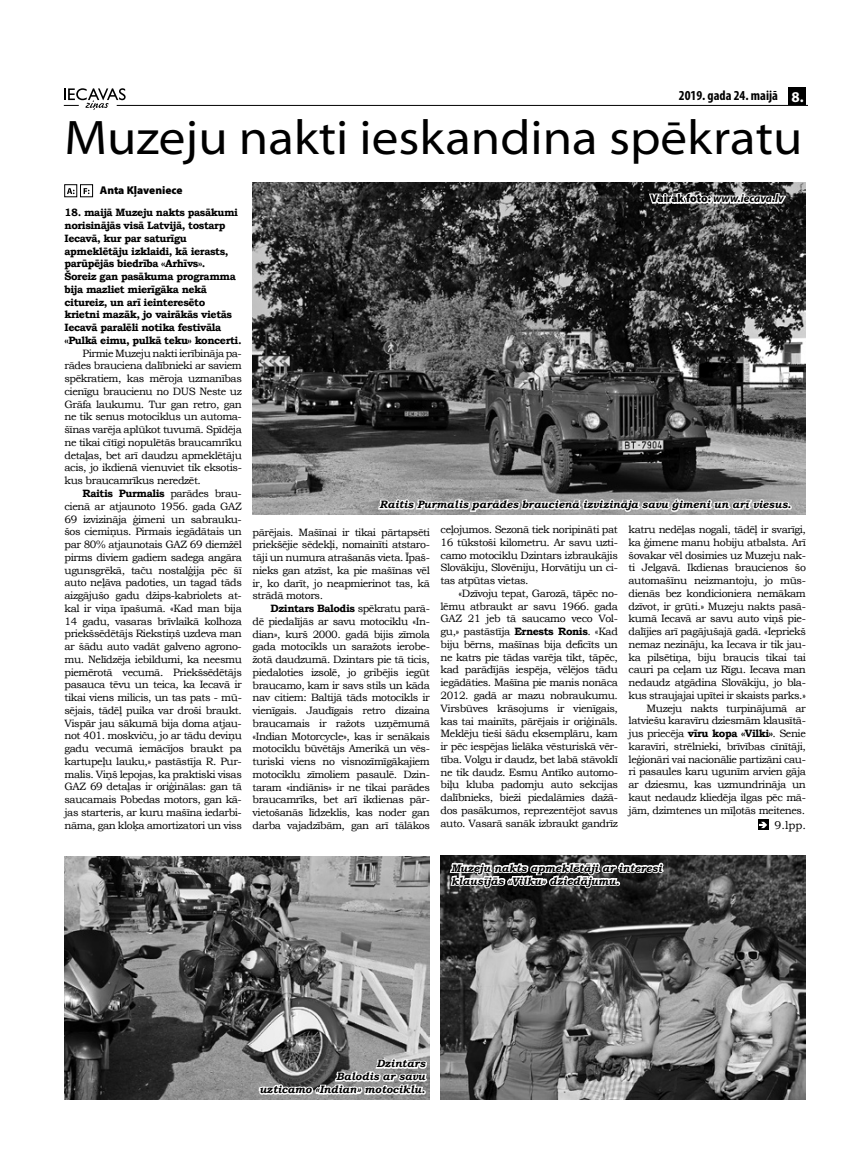
<style>
.page{position:relative;width:851px;height:1170px;background:#fff}
.page>*{position:absolute;margin:0;border:0;box-sizing:border-box;transform-origin:0 0}
.t1{font:semi-expanded 48.75px "Myriad Pro";color:#000}
.t2{font:700 condensed 13.75px "Myriad Pro";color:#000}
.t3{font:italic 700 11.25px "Myriad Pro";color:#000}
.t4{font:900 11.25px "Myriad Pro";color:#000}
.t5{font:11.25px "Bookman Old Style";color:#000}
.t6{font:italic 700 10.75px/12.9px "Bookman Old Style";color:#000;text-align:right}
.t7{font:10.62px/12.8px "Bookman Old Style";letter-spacing:-.04em;color:#000;text-align:justify}
.t8{font:700 10.62px/12.8px "Bookman Old Style";letter-spacing:-.04em;color:#000}
.s1{font-stretch:normal;font-size:15px;color:#fff}
.s2{font-weight:700}
.s3{font-weight:900;font-style:normal}
</style>
<div class="page">
<hr style="left:117px;top:105px;width:689px;height:1px;background:#000">
<svg style="left:64px;top:88px;width:62px;height:22px"></svg>
<div style="left:788px;top:87px;width:18px;height:18px;background:#000"></div>
<svg style="left:67px;top:188px;width:7px;height:6px"></svg>
<div style="left:64px;top:184px;width:13px;height:13px;border:1px solid #000"></div>
<svg style="left:84px;top:188px;width:5px;height:6px"></svg>
<div style="left:80px;top:184px;width:13px;height:13px;border:1px solid #000"></div>
<img style="left:252px;top:182px;width:553px;height:332px">
<img style="left:440px;top:855px;width:365px;height:243px">
<img style="left:64px;top:856px;width:365px;height:243px">
<svg style="left:376px;top:480px;width:417px;height:35px"></svg>
<svg style="left:257px;top:1040px;width:172px;height:60px"></svg>
<svg style="left:448px;top:855px;width:217px;height:51px"></svg>
<svg style="left:758px;top:819px;width:10px;height:11px"></svg>
<svg style="left:758px;top:821px;width:9px;height:7px"></svg>
<svg style="left:647px;top:182px;width:141px;height:80px;background:#4a4a4a"></svg>
<p class="t2" style="left:678px;top:87px;width:126px">2019. gada 24. maijā <span class="s1">8.</span></p>
<h1 class="t1" style="left:64px;top:110px;width:739px">Muzeju nakti ieskandina spēkratu</h1>
<p class="t4" style="left:100px;top:184px;width:84px">Anta Kļaveniece</p>
<p class="t8" style="left:64px;top:206px;width:179px">18. maijā Muzeju nakts pasākumi norisinājās visā Latvijā, tostarp<br>Iecavā, kur par saturīgu apmeklētāju izklaidi, kā ierasts, parūpējās biedrība «Arhīvs».<br>Šoreiz gan pasākuma programma bija mazliet mierīgāka nekā citureiz, un arī ieinteresēto krietni mazāk, jo vairākās vietās<br>Iecavā paralēli notika festivāla «Pulkā eimu, pulkā teku» koncerti.</p>
<p class="t7" style="left:64px;top:347px;width:179px;text-indent:18px">Pirmie Muzeju nakti ierībināja pa&shy;rādes brauciena dalībnieki ar saviem spēkratiem, kas mēroja uzmanības cienīgu braucienu no DUS Neste uz Grāfa laukumu. Tur gan retro, gan ne tik senus motociklus un automa&shy;šīnas varēja aplūkot tuvumā. Spīdēja ne tikai cītīgi nopulētās braucamrīku detaļas, bet arī daudzu apmeklētāju acis, jo ikdienā vienuviet tik eksotis&shy;kus braucamrīkus neredzēt.</p>
<p class="t7" style="left:64px;top:487px;width:179px;text-indent:18px"><span class="s2">Raitis Purmalis</span> parādes brau&shy;cienā ar atjaunoto 1956. gada GAZ 69 izvizināja ģimeni un sabrauku&shy;šos ciemiņus. Pirmais iegādātais un par 80% atjaunotais GAZ 69 diemžēl pirms diviem gadiem sadega angāra ugunsgrēkā, taču nostalģija pēc šī auto neļāva padoties, un tagad tāds aizgājušo gadu džips-kabriolets at&shy;kal ir viņa īpašumā. «Kad man bija 14 gadu, vasaras brīvlaikā kolhoza priekšsēdētājs Riekstiņš uzdeva man ar šādu auto vadāt galveno agrono&shy;mu. Nelīdzēja iebildumi, ka neesmu piemērotā vecumā. Priekšsēdētājs pasauca tēvu un teica, ka Iecavā ir tikai viens milicis, un tas pats - mū&shy;sējais, tādēļ puika var droši braukt.<br>Vispār jau sākumā bija doma atjau&shy;not 401. moskviču, jo ar tādu deviņu gadu vecumā iemācījos braukt pa kartupeļu lauku,» pastāstīja R. Pur&shy;malis. Viņš lepojas, ka praktiski visas GAZ 69 detaļas ir oriģinālas: gan tā saucamais Pobedas motors, gan kā&shy;jas starteris, ar kuru mašīna iedarbi&shy;nāma, gan kloķa amortizatori un viss</p>
<p class="t3" style="left:650px;top:191px;width:135px"><span class="s3">Vairāk foto:</span> www.iecava.lv</p>
<p class="t6" style="left:379px;top:498px;width:413px">Raitis Purmalis parādes braucienā izvizināja savu ģimeni un arī viesus.</p>
<p class="t7" style="left:628px;top:523px;width:179px;text-align:right">katru nedēļas nogali, tādēļ ir svarīgi, ka ģimene manu hobiju atbalsta. Arī šovakar vēl dosimies uz Muzeju nak&shy;ti Jelgavā. Ikdienas braucienos šo automašīnu neizmantoju, jo mūs&shy;dienās bez kondicioniera nemākam dzīvot, ir grūti.» Muzeju nakts pasā&shy;kumā Iecavā ar savu auto viņš pie&shy;dalījies arī pagājušajā gadā. «Iepriekš nemaz nezināju, ka Iecava ir tik jau&shy;ka pilsētiņa, biju braucis tikai tai cauri pa ceļam uz Rīgu. Iecava man nedaudz atgādina Slovākiju, jo bla&shy;kus straujajai upītei ir skaists parks.» Muzeju nakts turpinājumā ar latviešu karavīru dziesmām klausītā&shy;jus priecēja <span class="s2">vīru kopa «Vilki»</span>. Senie karavīri, strēlnieki, brīvības cīnītāji, leģionāri vai nacionālie partizāni cau&shy;ri pasaules karu ugunīm arvien gāja ar dziesmu, kas uzmundrināja un kaut nedaudz kliedēja ilgas pēc mā&shy;jām, dzimtenes un mīļotās meitenes.</p>
<p class="t7" style="left:440px;top:523px;width:179px">ceļojumos. Sezonā tiek noripināti pat 16 tūkstoši kilometru. Ar savu uzti&shy;camo motociklu Dzintars izbraukājis Slovākiju, Slovēniju, Horvātiju un ci&shy;tas atpūtas vietas.</p>
<p class="t7" style="left:440px;top:587px;width:179px;text-indent:18px">«Dzīvoju tepat, Garozā, tāpēc no&shy;lēmu atbraukt ar savu 1966. gada GAZ 21 jeb tā saucamo veco Vol&shy;gu,» pastāstīja <span class="s2">Ernests Ronis</span>. «Kad biju bērns, mašīnas bija deficīts un ne katrs pie tādas varēja tikt, tāpēc, kad parādījās iespēja, vēlējos tādu iegādāties. Mašīna pie manis nonāca 2012. gadā ar mazu nobraukumu.<br>Virsbūves krāsojums ir vienīgais, kas tai mainīts, pārējais ir oriģināls.<br>Meklēju tieši šādu eksemplāru, kam ir pēc iespējas lielāka vēsturiskā vēr&shy;tība. Volgu ir daudz, bet labā stāvoklī ne tik daudz. Esmu Antīko automo&shy;biļu kluba padomju auto sekcijas dalībnieks, bieži piedalāmies dažā&shy;dos pasākumos, reprezentējot savus auto. Vasarā sanāk izbraukt gandrīz</p>
<p class="t7" style="left:252px;top:525px;width:179px">pārējais. Mašīnai ir tikai pārtapsēti priekšējie sēdekļi, nomainīti atstaro&shy;tāji un numura atrašanās vieta. Īpaš&shy;nieks gan atzīst, ka pie mašīnas vēl ir, ko darīt, jo neapmierinot tas, kā strādā motors.</p>
<p class="t7" style="left:252px;top:602px;width:179px;text-indent:18px"><span class="s2">Dzintars Balodis</span> spēkratu parā&shy;dē piedalījās ar savu motociklu «In&shy;dian», kurš 2000. gadā bijis zīmola gada motocikls un saražots ierobe&shy;žotā daudzumā. Dzintars pie tā ticis, piedaloties izsolē, jo gribējis iegūt braucamo, kam ir savs stils un kāda nav citiem: Baltijā tāds motocikls ir vienīgais. Jaudīgais retro dizaina braucamais ir ražots uzņēmumā «Indian Motorcycle», kas ir senākais motociklu būvētājs Amerikā un vēs&shy;turiski viens no visnozīmīgākajiem motociklu zīmoliem pasaulē. Dzin&shy;taram «indiānis» ir ne tikai parādes braucamrīks, bet arī ikdienas pār&shy;vietošanās līdzeklis, kas noder gan darba vajadzībām, gan arī tālākos</p>
<p class="t5" style="left:774px;top:817px;width:33px">9.lpp.</p>
<p class="t6" style="left:451px;top:861px;width:212px;text-align:left">Muzeju nakts apmeklētāji ar interesi klausījās «Vilku» dziedājumu.</p>
<p class="t6" style="left:259px;top:1057px;width:167px">Dzintars<br>Balodis ar savu<br>uzticamo «Indian» motociklu.</p>
</div>
